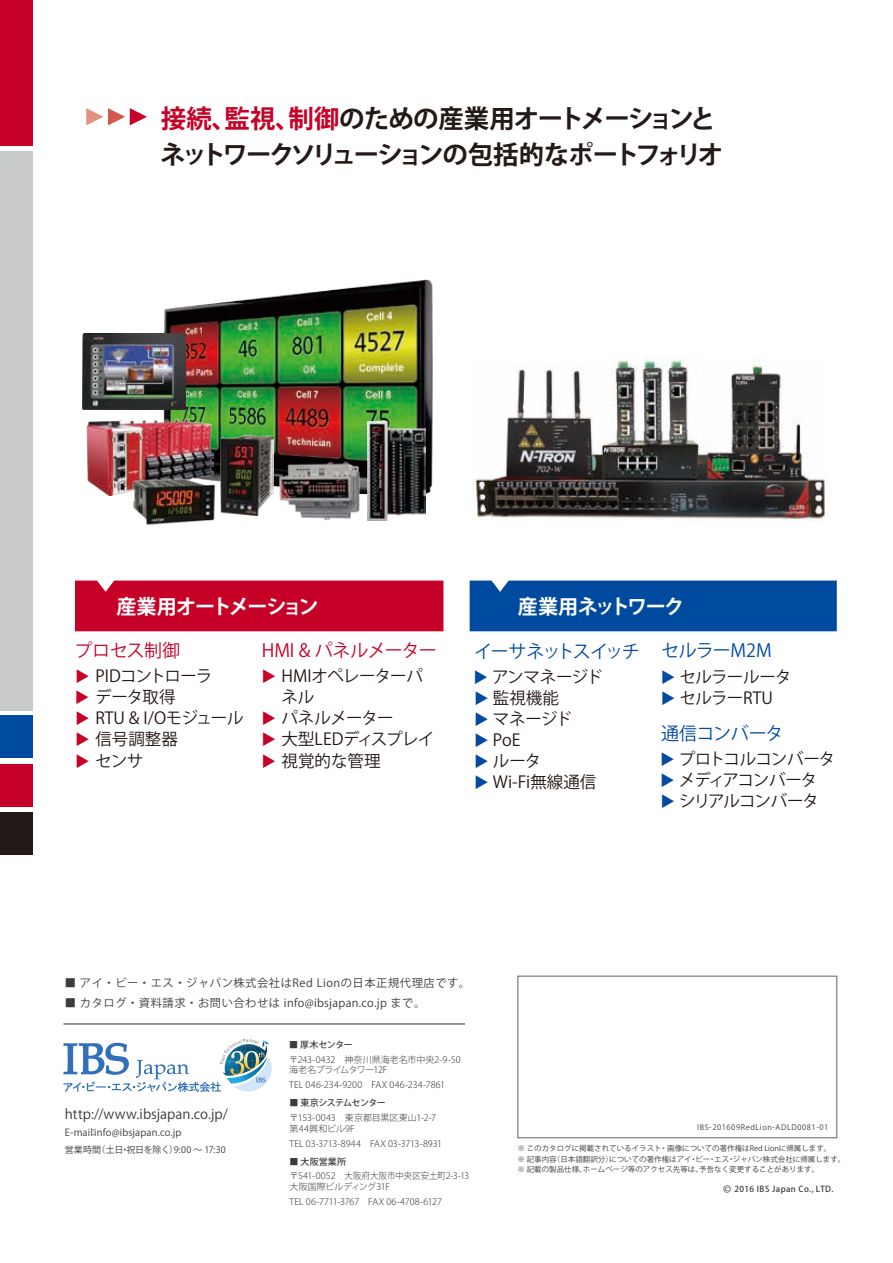
<style>
.page{position:relative;width:893px;height:1263px;background:#fff}
.page>*{position:absolute;margin:0;border:0;box-sizing:border-box;transform-origin:0 0}
.t1{font:700 25.5px/36px "Koz Go Pro";letter-spacing:-.07em;color:#231916}
.t2{font:700 20.1px "Koz Go Pro";letter-spacing:-.07em;color:#fff}
.t3{font:18px "Koz Go Pro";letter-spacing:-.02em;color:#c70027}
.t4{font:18px "Koz Go Pro";letter-spacing:-.09em;color:#004a9f}
.t5{font:18px "Koz Go Pro";letter-spacing:-.015em;color:#004a9f}
.t6{font:18px "Koz Go Pro";letter-spacing:-.04em;color:#004a9f}
.t7{font:16.5px/21px "Koz Go Pro";letter-spacing:-.02em;color:#231916}
.t8{font:16.5px/21px "Koz Go Pro";color:#231916}
.t9{font:16.5px/21px "Koz Go Pro";letter-spacing:-.06em;color:#231916}
.t10{font:13.5px "Koz Go Pro";color:#3f3b3a}
.t11{font:11.25px "Koz Go Pro";letter-spacing:.05em;color:#3f3b3a}
.t12{font:9.75px "Koz Go Pro";letter-spacing:.015em;color:#3f3b3a}
.t13{font:300 9px/10.5px "Koz Go Pro";color:#3f3b3a}
.t14{font:300 9px "Koz Go Pro";letter-spacing:.02em;color:#3f3b3a}
.t15{font:500 9px "Koz Go Pro";letter-spacing:-.05em;color:#3f3b3a}
.t16{font:9px "Koz Go Pro";letter-spacing:-.01em;color:#3f3b3a}
.t17{font:500 8.25px "Koz Go Pro";letter-spacing:.05em;color:#3f3b3a}
.t18{font:7.5px/10.5px "Koz Go Pro";color:#3f3b3a}
.t19{font:7.5px "Koz Go Pro";letter-spacing:.08em;color:#3f3b3a}
.s1{color:#c70027}
.s2{font-size:10.5px}
</style>
<div class="page">
<img style="left:473px;top:356px;width:353px;height:165px">
<div style="left:470px;top:581px;width:367px;height:50px;background:#004a9f"></div>
<div style="left:75px;top:581px;width:368px;height:50px;background:#c70027"></div>
<img style="left:163px;top:279px;width:270px;height:214px">
<img style="left:276px;top:456px;width:88px;height:64px">
<img style="left:86px;top:420px;width:127px;height:76px">
<img style="left:82px;top:333px;width:103px;height:77px">
<img style="left:221px;top:436px;width:52px;height:79px">
<img style="left:132px;top:472px;width:84px;height:53px">
<img style="left:368px;top:421px;width:57px;height:99px">
<svg style="left:86px;top:108px;width:61px;height:17px"></svg>
<div style="left:0;top:151px;width:33px;height:559px;background:#c9cacb"></div>
<div style="left:0;top:0;width:33px;height:145px;background:#c70027"></div>
<div style="left:0;top:812px;width:33px;height:42px;background:#231916"></div>
<div style="left:0;top:764px;width:33px;height:42px;background:#c70027"></div>
<div style="left:0;top:716px;width:33px;height:42px;background:#004a9f"></div>
<div style="left:517px;top:975px;width:320px;height:163px;background:#fff;border:1px solid #727272"></div>
<hr style="left:63px;top:1023px;width:402px;height:1px;background:#3f3b3a">
<svg style="left:63px;top:1039px;width:209px;height:53px"></svg>
<h1 class="t1" style="left:160px;top:102px;width:565px"><span class="s1">接続、監視、制御</span>のための産業用オートメーションとネットワークソリューションの包括的なポートフォリオ</h1>
<h2 class="t2" style="left:116px;top:594px;width:204px">産業用オートメーション</h2>
<h2 class="t2" style="left:518px;top:594px;width:168px">産業用ネットワーク</h2>
<h3 class="t3" style="left:75px;top:639px;width:107px">プロセス制御</h3>
<h3 class="t7" style="left:95px;top:666px;width:150px">PIDコントローラ<br>データ取得<br>RTU &amp; I/Oモジュール信号調整器<br>センサ</h3>
<h3 class="t3" style="left:262px;top:639px;width:176px">HMI &amp; パネルメーター</h3>
<h3 class="t7" style="left:281px;top:666px;width:154px">HMIオペレーターパネル<br>パネルメーター<br>大型LEDディスプレイ視覚的な管理</h3>
<h3 class="t4" style="left:474px;top:639px;width:167px">イーサネットスイッチ</h3>
<h3 class="t8" style="left:492px;top:667px;width:112px">アンマネージド監視機能<br>マネージド<br>PoE<br>ルータ<br>Wi-Fi無線通信</h3>
<h3 class="t5" style="left:661px;top:639px;width:112px">セルラーM2M</h3>
<h3 class="t7" style="left:679px;top:667px;width:114px">セルラールータセルラーRTU</h3>
<h3 class="t6" style="left:661px;top:722px;width:124px">通信コンバータ</h3>
<h3 class="t9" style="left:679px;top:749px;width:158px">プロトコルコンバータメディアコンバータシリアルコンバータ</h3>
<p class="t11" style="left:65px;top:975px;width:407px">■ アイ・ビー・エス・ジャパン株式会社はRed Lionの日本正規代理店です。</p>
<p class="t11" style="left:65px;top:995px;width:362px">■ カタログ・資料請求・お問い合わせは info@ibsjapan.co.jp まで。</p>
<h3 class="t10" style="left:65px;top:1105px;width:164px">http://www.ibsjapan.co.jp/</h3>
<p class="t12" style="left:65px;top:1126px;width:118px">E-mail：info@ibsjapan.co.jp</p>
<p class="t16" style="left:65px;top:1144px;width:162px">営業時間（土日・祝日を除く）9:00 ～ 17:30</p>
<p class="t15" style="left:289px;top:1039px;width:65px">■ 厚木センター</p>
<p class="t13" style="left:289px;top:1054px;width:173px">〒243-0432　神奈川県海老名市中央2-9-50海老名プライムタワー12F</p>
<p class="t14" style="left:289px;top:1079px;width:157px">TEL 046-234-9200　FAX 046-234-7861</p>
<p class="t15" style="left:290px;top:1097px;width:98px">■ 東京システムセンター</p>
<p class="t13" style="left:290px;top:1111px;width:148px;line-height:11.7px">〒153-0043　東京都目黒区東山1-2-7第44興和ビル9F</p>
<p class="t13" style="left:290px;top:1139px;width:154px">TEL 03-3713-8944　FAX 03-3713-8931</p>
<p class="t15" style="left:290px;top:1155px;width:58px">■ 大阪営業所</p>
<p class="t13" style="left:290px;top:1171px;width:181px">〒541-0052　大阪府大阪市中央区安土町2-3-13大阪国際ビルディング31F</p>
<p class="t13" style="left:290px;top:1196px;width:154px">TEL 06-7711-3767　FAX 06-4708-6127</p>
<p class="t19" style="left:697px;top:1122px;width:133px">IBS-201609RedLion-ADLD0081-01</p>
<p class="t18" style="left:517px;top:1143px;width:329px">※ このカタログに掲載されているイラスト・ 画像についての著作権はRed Lionに帰属します。<br>※ 記事内容（日本語翻訳分）についての著作権はアイ・ビー・エス・ジャパン株式会社に帰属します。※ 記載の製品仕様、ホームページ等のアクセス先等は、予告なく変更することがあります。</p>
<p class="t17" style="left:723px;top:1183px;width:112px"><span class="s2">©</span> 2016 IBS Japan Co., LTD.</p>
</div>
